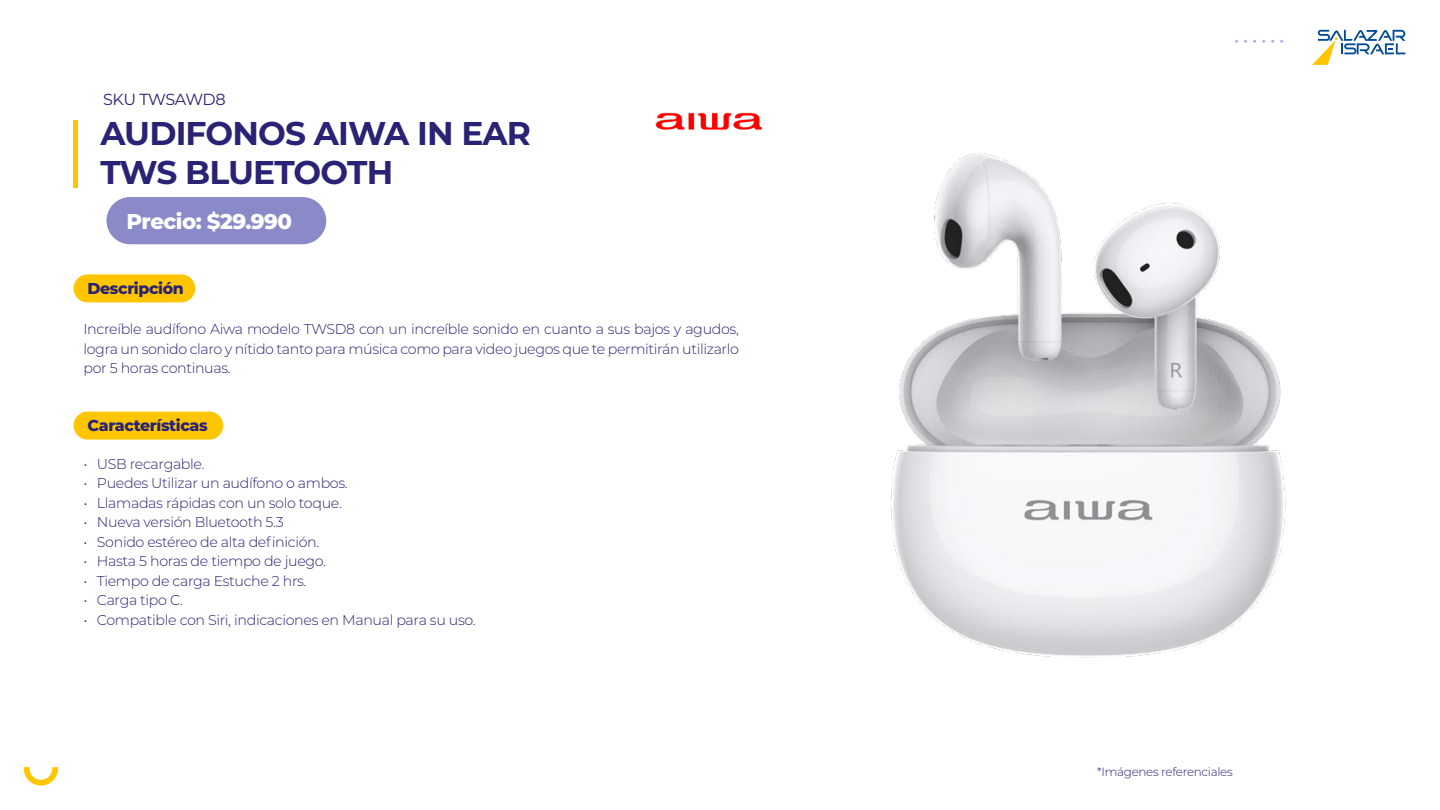
<style>
.page{position:relative;width:1440px;height:810px;background:#fff}
.page>*{position:absolute;margin:0;border:0;box-sizing:border-box;transform-origin:0 0}
.t1{font:700 32.92px/39.5px "Montserrat";letter-spacing:-.025em;color:#2a2274}
.t2{font:800 21.3px "Montserrat";letter-spacing:-.025em;color:#fff}
.t3{font:16.05px "Montserrat";letter-spacing:-.03em;color:#2a2274}
.t4{font:800 15.75px "Montserrat";letter-spacing:-.025em;color:#2a2274}
.t5{font:300 14.25px/19.5px "Montserrat";letter-spacing:-.025em;color:#2a2274;text-align:justify}
.t6{font:300 11.93px "Montserrat";letter-spacing:-.025em;color:#2a2274}
</style>
<div class="page">
<hr style="left:74px;top:120px;width:4px;height:68px;background:#ffc600">
<div style="left:74px;top:274px;width:121px;height:28px;background:#ffc600;border-radius:14px"></div>
<div style="left:74px;top:412px;width:149px;height:28px;background:#ffc600;border-radius:14px"></div>
<div style="left:106px;top:197px;width:220px;height:47px;background:#8a8ac9;border-radius:24px"></div>
<svg style="left:1312px;top:30px;width:93px;height:35px"></svg>
<svg style="left:24px;top:767px;width:34px;height:19px"></svg>
<img style="left:655px;top:112px;width:107px;height:18px">
<img style="left:891px;top:153px;width:395px;height:505px">
<p class="t3" style="left:103px;top:89px;width:124px">SKU TWSAWD8</p>
<h1 class="t1" style="left:100px;top:112px;width:432px">AUDIFONOS AIWA IN EAR<br>TWS BLUETOOTH</h1>
<h2 class="t2" style="left:127px;top:205px;width:167px">Precio: $29.990</h2>
<p class="t4" style="left:88px;top:277px;width:98px">Descripción</p>
<p class="t5" style="left:83px;top:319px;width:657px">Increíble audífono Aiwa modelo TWSD8 con un increíble sonido en cuanto a sus bajos y agudos, logra un sonido claro y nítido tanto para música como para video juegos que te permitirán utilizarlo por 5 horas continuas.</p>
<p class="t4" style="left:88px;top:414px;width:122px">Características</p>
<p class="t5" style="left:83px;top:454px;width:123px">• USB recargable.</p>
<p class="t5" style="left:83px;top:473px;width:266px">• Puedes Utilizar un audífono o ambos.</p>
<p class="t5" style="left:83px;top:493px;width:260px">• Llamadas rápidas con un solo toque.</p>
<p class="t5" style="left:83px;top:512px;width:202px">• Nueva versión Bluetooth 5.3</p>
<p class="t5" style="left:83px;top:532px;width:237px">• Sonido estéreo de alta definición.</p>
<p class="t5" style="left:83px;top:551px;width:244px">• Hasta 5 horas de tiempo de juego.</p>
<p class="t5" style="left:83px;top:571px;width:225px">• Tiempo de carga Estuche 2 hrs.</p>
<p class="t5" style="left:83px;top:590px;width:101px">• Carga tipo C.</p>
<p class="t5" style="left:83px;top:610px;width:394px">• Compatible con Siri, indicaciones en Manual para su uso.</p>
<p class="t6" style="left:1097px;top:764px;width:137px">*Imágenes referenciales</p>
</div>
